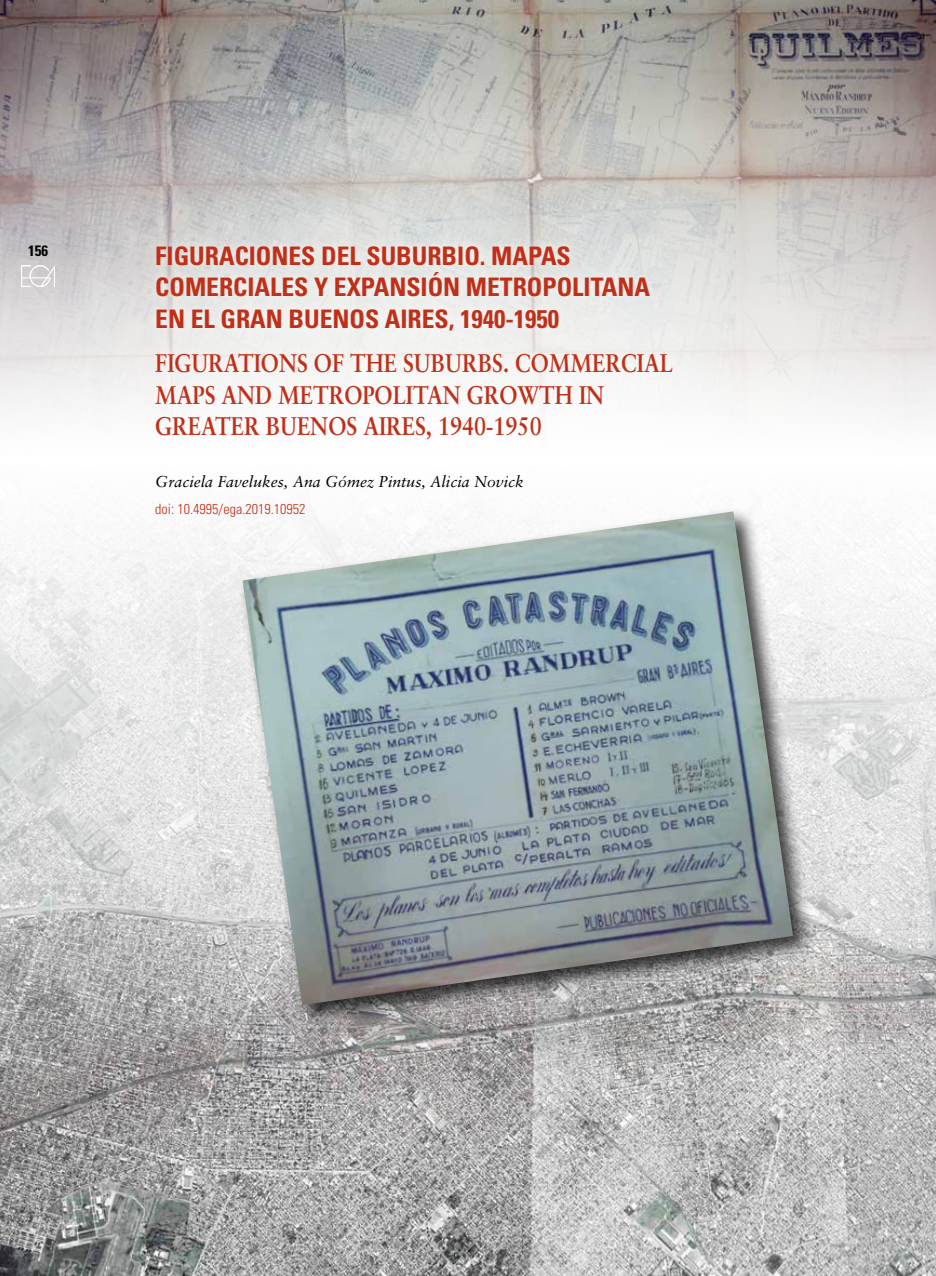
<style>
.page{position:relative;width:936px;height:1276px;background:#fff}
.page>*{position:absolute;margin:0;border:0;box-sizing:border-box;transform-origin:0 0}
.t1{font:700 condensed 25.5px/31.5px "Univers";color:#c03019}
.t2{font:700 25.5px/31.5px "Sabon";color:#c03019;scale:.85 1}
.t3{font:italic 15.75px "Sabon";color:#000}
.t4{font:700 condensed 15px "Univers";color:#000}
.t5{font:300 condensed 14.25px "Univers";color:#c03019}
</style>
<div class="page">
<img style="left:0;top:129px;width:935px;height:290px">
<img style="left:0;top:0;width:935px;height:129px">
<img style="left:0;top:521px;width:935px;height:755px">
<img style="left:22px;top:265px;width:33px;height:21px">
<div style="left:146px;top:237px;width:535px;height:289px;background:#fff;opacity:.75"></div>
<div style="left:238px;top:507px;width:577px;height:520px;background:#000;opacity:.75"></div>
<img style="left:242px;top:511px;width:551px;height:494px">
<svg style="left:304px;top:1012px;width:3px;height:8px"></svg>
<p class="t4" style="left:28px;top:242px;width:21px">156</p>
<p class="t1" style="left:155px;top:240px;width:496px">FIGURACIONES DEL SUBURBIO. MAPAS<br>COMERCIALES Y EXPANSIÓN METROPOLITANA<br>EN EL GRAN BUENOS AIRES, 1940-1950</p>
<p class="t2" style="left:155px;top:347px;width:610px">FIGURATIONS OF THE SUBURBS. COMMERCIAL<br>MAPS AND METROPOLITAN GROWTH IN<br>GREATER BUENOS AIRES, 1940-1950</p>
<p class="t3" style="left:155px;top:472px;width:370px">Graciela Favelukes, Ana Gómez Pintus, Alicia Novick</p>
<p class="t5" style="left:155px;top:500px;width:152px">doi: 10.4995/ega.2019.10952</p>
</div>
